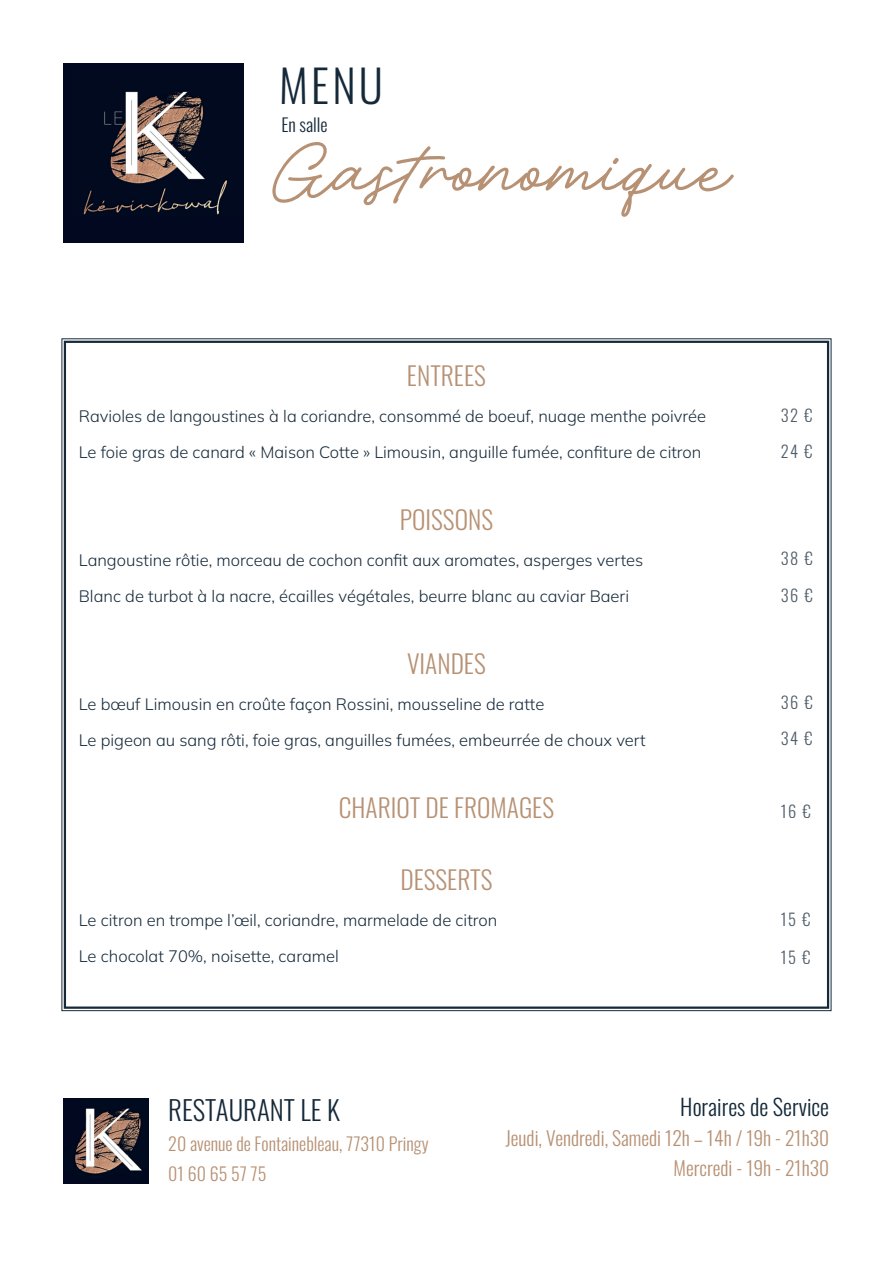
<style>
.page{position:relative;width:893px;height:1263px;background:#fff}
.page>*{position:absolute;margin:0;border:0;box-sizing:border-box;transform-origin:0 0}
.t1{font:700 111px "Adventures Unlimited Script";color:#b79174}
.t2{font:45px "Oswald";color:#152939}
.t3{font:27px "Oswald";color:#152939}
.t4{font:25.5px "Oswald";color:#b79174}
.t5{font:22.5px "Oswald";color:#152939}
.t6{font:19.5px/30px "Oswald";color:#b79174;text-align:right}
.t7{font:18px/30px "Oswald";color:#b79174}
.t8{font:18px "Oswald";color:#152939}
.t9{font:200 16.5px/36px "Mulish";color:#152939}
.t10{font:16.5px "Oswald";letter-spacing:.09em;color:#152939}
</style>
<div class="page">
<svg style="left:61px;top:338px;width:771px;height:673px"></svg>
<img style="left:64px;top:1098px;width:84px;height:85px">
<img style="left:64px;top:64px;width:180px;height:178px">
<h2 class="t2" style="left:279px;top:45px;width:105px">MENU</h2>
<p class="t8" style="left:281px;top:109px;width:48px">En salle</p>
<h1 class="t1" style="left:273px;top:124px;width:462px">Gastronomique</h1>
<h3 class="t4" style="left:407px;top:353px;width:81px">ENTREES</h3>
<p class="t9" style="left:79px;top:398px;width:629px">Ravioles de langoustines à la coriandre, consommé de boeuf, nuage menthe poivrée<br>Le foie gras de canard « Maison Cotte » Limousin, anguille fumée, confiture de citron</p>
<h3 class="t4" style="left:400px;top:497px;width:95px">POISSONS</h3>
<p class="t9" style="left:79px;top:542px;width:566px">Langoustine rôtie, morceau de cochon confit aux aromates, asperges vertes<br>Blanc de turbot à la nacre, écailles végétales, beurre blanc au caviar Baeri</p>
<h3 class="t4" style="left:407px;top:641px;width:80px">VIANDES</h3>
<p class="t9" style="left:79px;top:686px;width:568px">Le bœuf Limousin en croûte façon Rossini, mousseline de ratte<br>Le pigeon au sang rôti, foie gras, anguilles fumées, embeurrée de choux vert</p>
<h3 class="t4" style="left:339px;top:785px;width:217px">CHARIOT DE FROMAGES</h3>
<h3 class="t4" style="left:400px;top:857px;width:94px">DESSERTS</h3>
<p class="t9" style="left:79px;top:902px;width:420px">Le citron en trompe l’œil, coriandre, marmelade de citron<br>Le chocolat 70%, noisette, caramel</p>
<p class="t10" style="left:781px;top:400px;width:33px">32 €</p>
<p class="t10" style="left:781px;top:437px;width:33px">24 €</p>
<p class="t10" style="left:781px;top:543px;width:34px">38 €</p>
<p class="t10" style="left:781px;top:581px;width:34px">36 €</p>
<p class="t10" style="left:781px;top:687px;width:34px">36 €</p>
<p class="t10" style="left:781px;top:724px;width:33px">34 €</p>
<p class="t10" style="left:781px;top:796px;width:32px">16 €</p>
<p class="t10" style="left:781px;top:905px;width:31px">15 €</p>
<p class="t10" style="left:781px;top:942px;width:31px">15 €</p>
<h3 class="t3" style="left:168px;top:1086px;width:173px">RESTAURANT LE K</h3>
<p class="t7" style="left:168px;top:1127px;width:262px">20 avenue de Fontainebleau, 77310 Pringy<br>01 60 65 57 75</p>
<h3 class="t5" style="left:680px;top:1087px;width:150px">Horaires de Service</h3>
<p class="t6" style="left:505px;top:1121px;width:325px">Jeudi, Vendredi, Samedi 12h – 14h / 19h - 21h30<br>Mercredi - 19h - 21h30</p>
</div>
